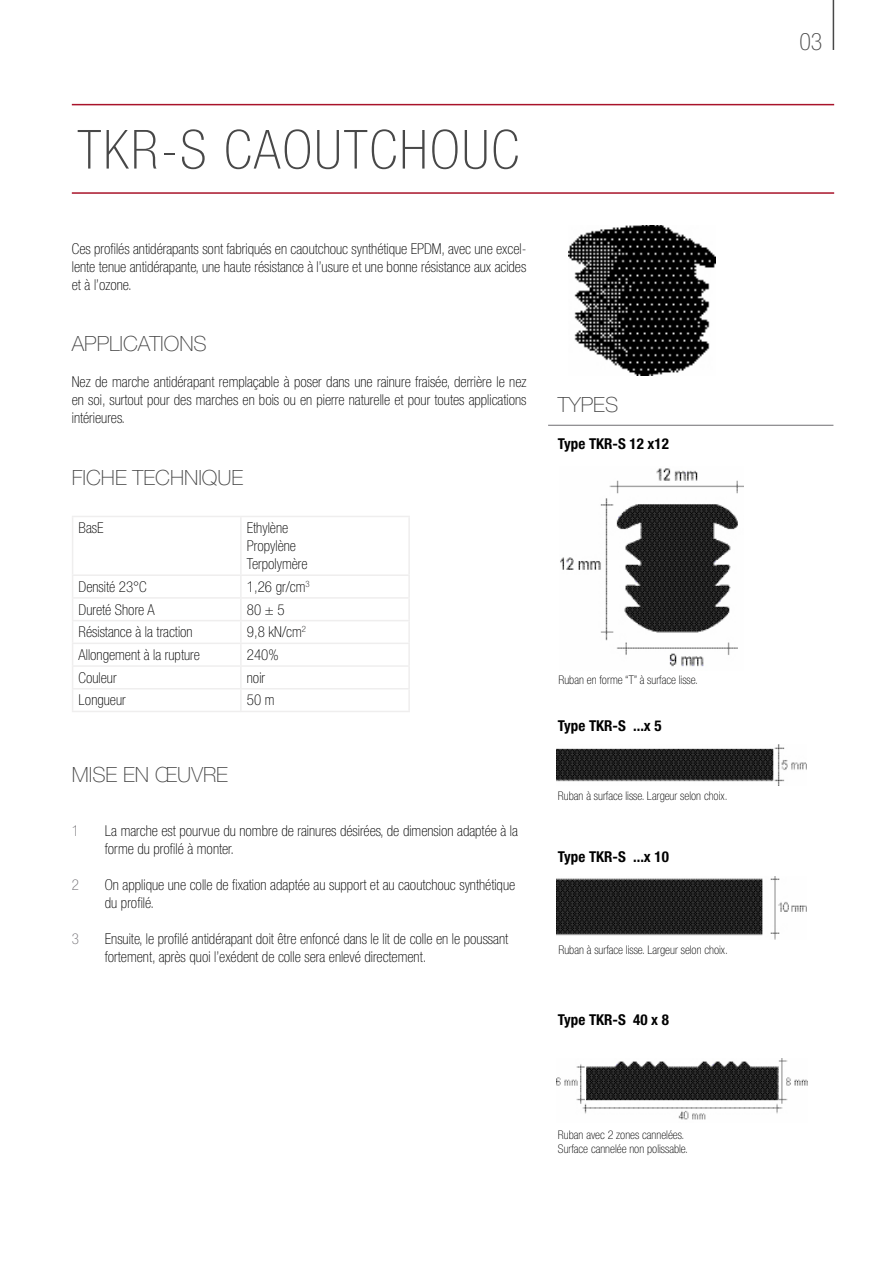
<style>
.page{position:relative;width:893px;height:1263px;background:#fff}
.page>*{position:absolute;margin:0;border:0;box-sizing:border-box;transform-origin:0 0}
.t1{font:100 condensed 54px "Helvetica Neue LT Std";letter-spacing:.04em;color:#484848}
.t2{font:100 condensed 24px "Helvetica Neue LT Std";color:#484848}
.t3{font:100 21px "Helvetica Neue LT Std";color:#484848}
.t4{font:100 condensed 15px/18px "Helvetica Neue LT Std";color:#000}
.t5{font:700 condensed 15px "Helvetica Neue LT Std";color:#000}
.t6{font:100 condensed 15px "Helvetica Neue LT Std";color:#6f6d72}
.t7{font:100 condensed 12px/14.4px "Helvetica Neue LT Std";color:#000}
</style>
<div class="page">
<hr style="left:72px;top:516px;width:169px;height:1px;background:#efeeee">
<hr style="left:72px;top:517px;width:1px;height:57px;background:#efeeee">
<hr style="left:241px;top:516px;width:169px;height:1px;background:#efeeee">
<hr style="left:240px;top:517px;width:2px;height:57px;background:#efeeee">
<hr style="left:408px;top:517px;width:2px;height:57px;background:#efeeee">
<hr style="left:72px;top:574px;width:169px;height:2px;background:#efeeee">
<hr style="left:241px;top:574px;width:169px;height:2px;background:#efeeee">
<hr style="left:240px;top:576px;width:2px;height:21px;background:#efeeee">
<hr style="left:408px;top:576px;width:2px;height:21px;background:#efeeee">
<hr style="left:72px;top:597px;width:169px;height:2px;background:#efeeee">
<hr style="left:241px;top:597px;width:169px;height:2px;background:#efeeee">
<hr style="left:240px;top:599px;width:2px;height:21px;background:#efeeee">
<hr style="left:408px;top:599px;width:2px;height:21px;background:#efeeee">
<hr style="left:72px;top:620px;width:169px;height:1px;background:#efeeee">
<hr style="left:241px;top:620px;width:169px;height:1px;background:#efeeee">
<hr style="left:240px;top:621px;width:2px;height:22px;background:#efeeee">
<hr style="left:408px;top:621px;width:2px;height:22px;background:#efeeee">
<hr style="left:72px;top:643px;width:169px;height:1px;background:#efeeee">
<hr style="left:241px;top:643px;width:169px;height:1px;background:#efeeee">
<hr style="left:240px;top:644px;width:2px;height:21px;background:#efeeee">
<hr style="left:408px;top:644px;width:2px;height:21px;background:#efeeee">
<hr style="left:72px;top:665px;width:169px;height:2px;background:#efeeee">
<hr style="left:241px;top:665px;width:169px;height:2px;background:#efeeee">
<hr style="left:240px;top:667px;width:2px;height:21px;background:#efeeee">
<hr style="left:408px;top:667px;width:2px;height:21px;background:#efeeee">
<hr style="left:72px;top:688px;width:169px;height:1px;background:#efeeee">
<svg style="left:72px;top:576px;width:1px;height:135px"></svg>
<hr style="left:241px;top:688px;width:169px;height:1px;background:#efeeee">
<hr style="left:240px;top:689px;width:2px;height:22px;background:#efeeee">
<hr style="left:408px;top:689px;width:2px;height:22px;background:#efeeee">
<hr style="left:72px;top:711px;width:169px;height:1px;background:#efeeee">
<hr style="left:241px;top:711px;width:169px;height:1px;background:#efeeee">
<img style="left:569px;top:225px;width:147px;height:151px">
<img style="left:560px;top:468px;width:184px;height:199px">
<img style="left:557px;top:745px;width:249px;height:40px">
<img style="left:557px;top:876px;width:249px;height:63px">
<img style="left:557px;top:1058px;width:251px;height:62px">
<hr style="left:72px;top:104px;width:762px;height:1px;background:#a9132a">
<hr style="left:72px;top:192px;width:762px;height:2px;background:#a9132a">
<hr style="left:548px;top:425px;width:285px;height:1px;background:#6f6d72">
<hr style="left:833px;top:0;width:1px;height:50px;background:#484848">
<h1 class="t1" style="left:78px;top:119px;width:443px">TKR-S CAOUTCHOUC</h1>
<p class="t4" style="left:72px;top:240px;width:456px;text-align:justify">Ces profilés antidérapants sont fabriqués en caoutchouc synthétique EPDM, avec une excel&shy;lente tenue antidérapante, une haute résistance à l’usure et une bonne résistance aux acides et à l’ozone.</p>
<h3 class="t3" style="left:72px;top:332px;width:137px">APPLICATIONS</h3>
<p class="t4" style="left:72px;top:373px;width:456px;text-align:justify">Nez de marche antidérapant remplaçable à poser dans une rainure fraisée, derrière le nez en soi, surtout pour des marches en bois ou en pierre naturelle et pour toutes applications intérieures.</p>
<h3 class="t3" style="left:72px;top:465px;width:173px">FICHE TECHNIQUE</h3>
<p class="t4" style="left:79px;top:519px;width:27px">BasE</p>
<p class="t4" style="left:247px;top:519px;width:62px">Ethylène<br>Propylène<br>Terpolymère</p>
<p class="t4" style="left:79px;top:577px;width:70px">Densité 23°C</p>
<p class="t4" style="left:247px;top:577px;width:64px">1,26 gr/cm<sup>3</sup></p>
<p class="t4" style="left:79px;top:600px;width:78px">Dureté Shore A</p>
<p class="t4" style="left:247px;top:600px;width:39px">80 ± 5</p>
<p class="t4" style="left:79px;top:623px;width:116px">Résistance à la traction</p>
<p class="t4" style="left:247px;top:623px;width:61px">9,8 kN/cm<sup>2</sup></p>
<p class="t4" style="left:79px;top:646px;width:123px">Allongement à la rupture</p>
<p class="t4" style="left:247px;top:646px;width:33px">240%</p>
<p class="t4" style="left:79px;top:668px;width:40px">Couleur</p>
<p class="t4" style="left:247px;top:668px;width:20px">noir</p>
<p class="t4" style="left:79px;top:691px;width:49px">Longueur</p>
<p class="t4" style="left:247px;top:691px;width:29px">50 m</p>
<h3 class="t3" style="left:72px;top:762px;width:158px">MISE EN ŒUVRE</h3>
<p class="t6" style="left:72px;top:822px;width:9px">1</p>
<p class="t4" style="left:105px;top:821px;width:415px">La marche est pourvue du nombre de rainures désirées, de dimension adaptée à la forme du profilé à monter.</p>
<p class="t6" style="left:72px;top:876px;width:9px">2</p>
<p class="t4" style="left:105px;top:875px;width:412px">On applique une colle de fixation adaptée au support et au caoutchouc synthétique du profilé.</p>
<p class="t6" style="left:72px;top:930px;width:9px">3</p>
<p class="t4" style="left:105px;top:929px;width:405px">Ensuite, le profilé antidérapant doit être enfoncé dans le lit de colle en le poussant fortement, après quoi l’exédent de colle sera enlevé directement.</p>
<h3 class="t3" style="left:558px;top:392px;width:62px">TYPES</h3>
<p class="t5" style="left:558px;top:434px;width:112px">Type TKR-S 12 x12</p>
<p class="t7" style="left:558px;top:672px;width:141px">Ruban en forme “T” à surface lisse.</p>
<p class="t5" style="left:558px;top:716px;width:105px">Type TKR-S ...x 5</p>
<p class="t7" style="left:558px;top:788px;width:171px">Ruban à surface lisse. Largeur selon choix.</p>
<p class="t5" style="left:558px;top:847px;width:112px">Type TKR-S ...x 10</p>
<p class="t7" style="left:558px;top:943px;width:171px">Ruban à surface lisse. Largeur selon choix.</p>
<p class="t5" style="left:558px;top:1010px;width:112px">Type TKR-S 40 x 8</p>
<p class="t7" style="left:558px;top:1127px;width:132px">Ruban avec 2 zones cannelées.<br>Surface cannelée non polissable.</p>
<h2 class="t2" style="left:799px;top:28px;width:25px">03</h2>
</div>
